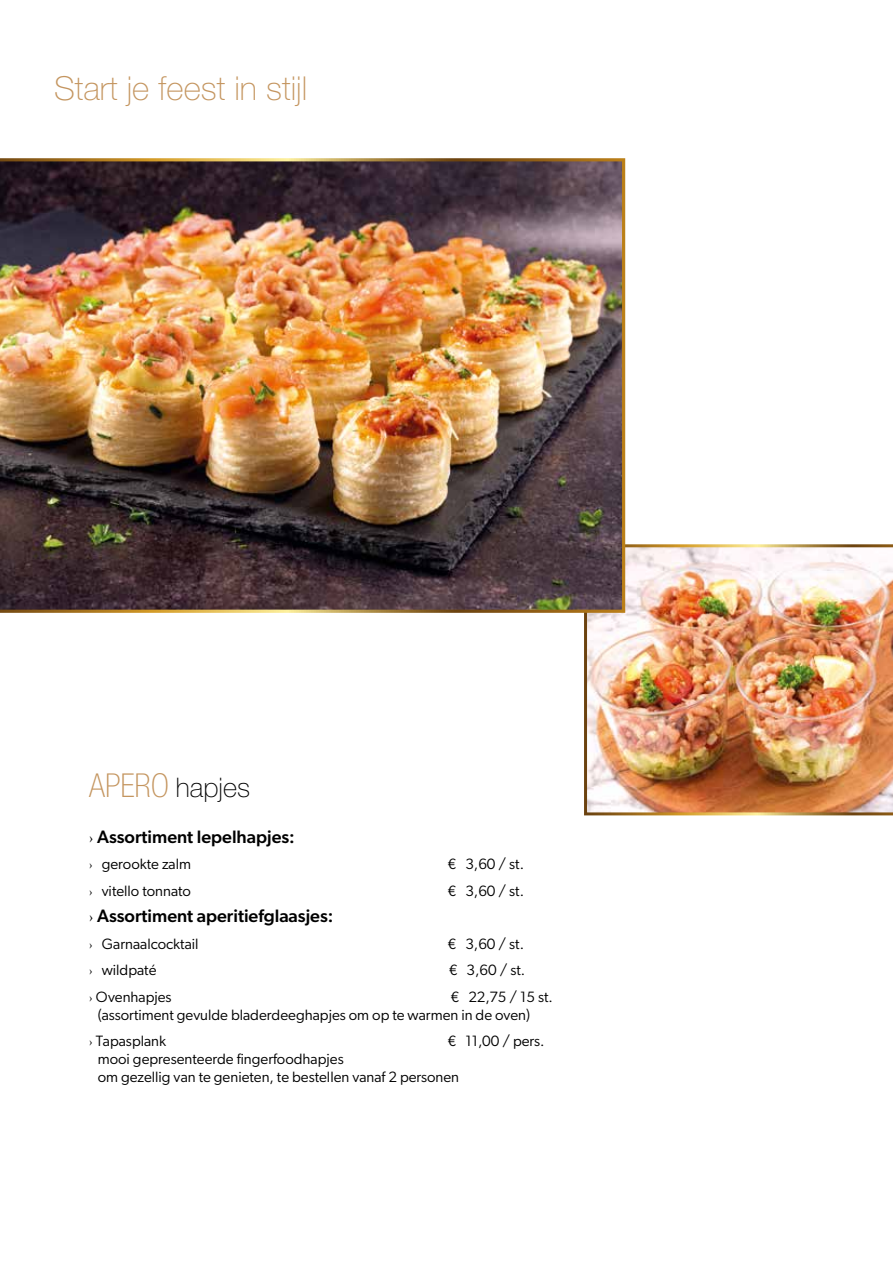
<style>
.page{position:relative;width:893px;height:1263px;background:#fff}
.page>*{position:absolute;margin:0;border:0;box-sizing:border-box;transform-origin:0 0}
.t1{font:100 33px "Helvetica Neue LT Std";color:#c4955f}
.t2{font:100 27px "Helvetica Neue LT Std";color:#000}
.t3{font:500 18px "Gibson";color:#000}
.t4{font:15px/18px "Gibson";color:#000}
.s1{font-stretch:condensed;font-size:33px;color:#c4955f}
.s2{font-family:"Adobe Garamond Pro";font-weight:400}
.s3{font-family:"Adobe Garamond Pro"}
</style>
<div class="page">
<img style="left:584px;top:544px;width:309px;height:272px">
<img style="left:0;top:158px;width:627px;height:456px">
<h1 class="t1" style="left:54px;top:70px;width:255px">Start je feest in stijl</h1>
<h2 class="t2" style="left:89px;top:772px;width:162px"><span class="s1">APERO</span> hapjes</h2>
<p class="t3" style="left:89px;top:825px;width:207px"><span class="s2">›</span> Assortiment lepelhapjes:</p>
<p class="t4" style="left:89px;top:855px;width:103px"><span class="s3">›</span> gerookte zalm</p>
<p class="t4" style="left:448px;top:855px;width:78px">€ 3,60 / st.</p>
<p class="t4" style="left:89px;top:881px;width:103px"><span class="s3">›</span> vitello tonnato</p>
<p class="t4" style="left:448px;top:881px;width:78px">€ 3,60 / st.</p>
<p class="t3" style="left:89px;top:905px;width:246px"><span class="s2">›</span> Assortiment aperitiefglaasjes:</p>
<p class="t4" style="left:89px;top:934px;width:111px"><span class="s3">›</span> Garnaalcocktail</p>
<p class="t4" style="left:448px;top:934px;width:78px">€ 3,60 / st.</p>
<p class="t4" style="left:89px;top:961px;width:69px"><span class="s3">›</span> wildpaté</p>
<p class="t4" style="left:449px;top:961px;width:78px">€ 3,60 / st.</p>
<p class="t4" style="left:89px;top:987px;width:84px"><span class="s3">›</span> Ovenhapjes</p>
<p class="t4" style="left:98px;top:987px;width:457px;text-indent:353px">€ 22,75 / 15 st. (assortiment gevulde bladerdeeghapjes om op te warmen in de oven)</p>
<p class="t4" style="left:89px;top:1032px;width:78px"><span class="s3">›</span> Tapasplank</p>
<p class="t4" style="left:448px;top:1032px;width:98px">€ 11,00 / pers.</p>
<p class="t4" style="left:98px;top:1050px;width:363px">mooi gepresenteerde fingerfoodhapjes<br>om gezellig van te genieten, te bestellen vanaf 2 personen</p>
</div>
